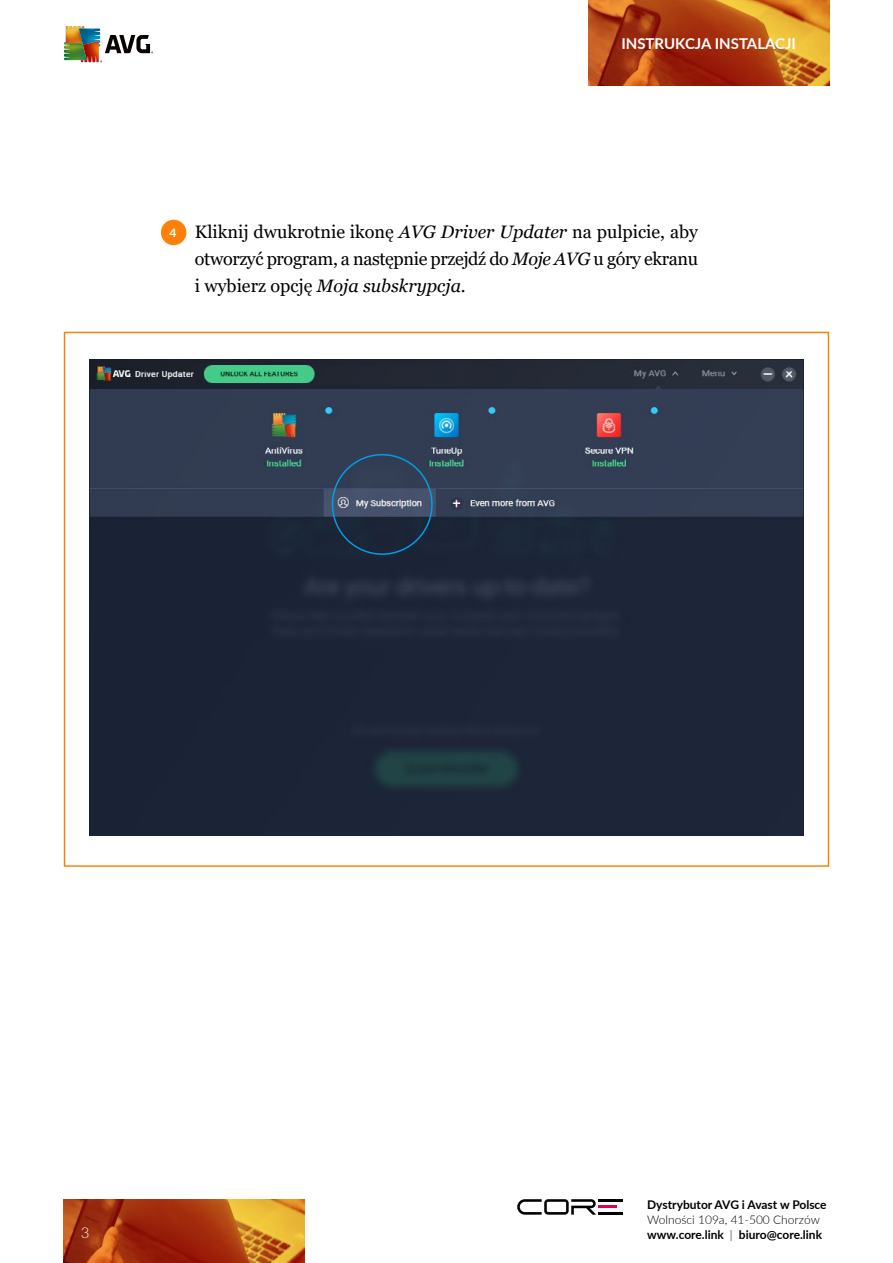
<style>
.page{position:relative;width:893px;height:1263px;background:#fff}
.page>*{position:absolute;margin:0;border:0;box-sizing:border-box;transform-origin:0 0}
.t1{font:18px/27px "Georgia";letter-spacing:-.02em;color:#000;text-align:justify}
.t2{font:700 15px "Lato";color:#fff}
.t3{font:300 15px "Lato";color:#fff}
.t4{font:700 12px/15px "Lato";color:#000}
.t5{font:700 12px "Lato";color:#fff}
.s1{font-style:italic}
.s2{font-weight:300}
</style>
<div class="page">
<img style="left:64px;top:1199px;width:241px;height:64px">
<img style="left:588px;top:0;width:241px;height:85px">
<img style="left:66px;top:26px;width:18px;height:16px">
<img style="left:79px;top:29px;width:21px;height:17px">
<img style="left:81px;top:41px;width:18px;height:21px">
<img style="left:64px;top:42px;width:22px;height:18px">
<svg style="left:105px;top:35px;width:48px;height:18px"></svg>
<img style="left:90px;top:360px;width:714px;height:476px">
<div style="left:161px;top:220px;width:25px;height:25px;background:#ff8008;border-radius:50%"></div>
<hr style="left:598px;top:1199px;width:25px;height:3px;background:#000">
<hr style="left:598px;top:1205px;width:18px;height:3px;background:#e5004f">
<hr style="left:598px;top:1212px;width:25px;height:2px;background:#000">
<svg style="left:517px;top:1199px;width:79px;height:15px"></svg>
<div style="left:332px;top:454px;width:101px;height:101px;border:2px solid #009fe3;border-radius:50%"></div>
<p class="t2" style="left:621px;top:33px;width:176px">INSTRUKCJA INSTALACJI</p>
<p class="t5" style="left:169px;top:224px;width:8px">4</p>
<p class="t1" style="left:195px;top:219px;width:505px">Kliknij dwukrotnie ikonę <span class="s1">AVG Driver Updater</span> na pulpicie, aby otworzyć program, a następnie przejdź do <span class="s1">Moje AVG</span> u góry ekranu i wybierz opcję <span class="s1">Moja subskrypcja</span>.</p>
<p class="t3" style="left:81px;top:1222px;width:10px">3</p>
<p class="t4" style="left:647px;top:1196px;width:181px">Dystrybutor AVG i Avast w Polsce</p>
<p class="t4" style="left:647px;top:1211px;width:176px"><span class="s2">Wolności 109a, 41-500 Chorzów </span>www.core.link <span class="s2">|</span> biuro@core.link</p>
</div>
